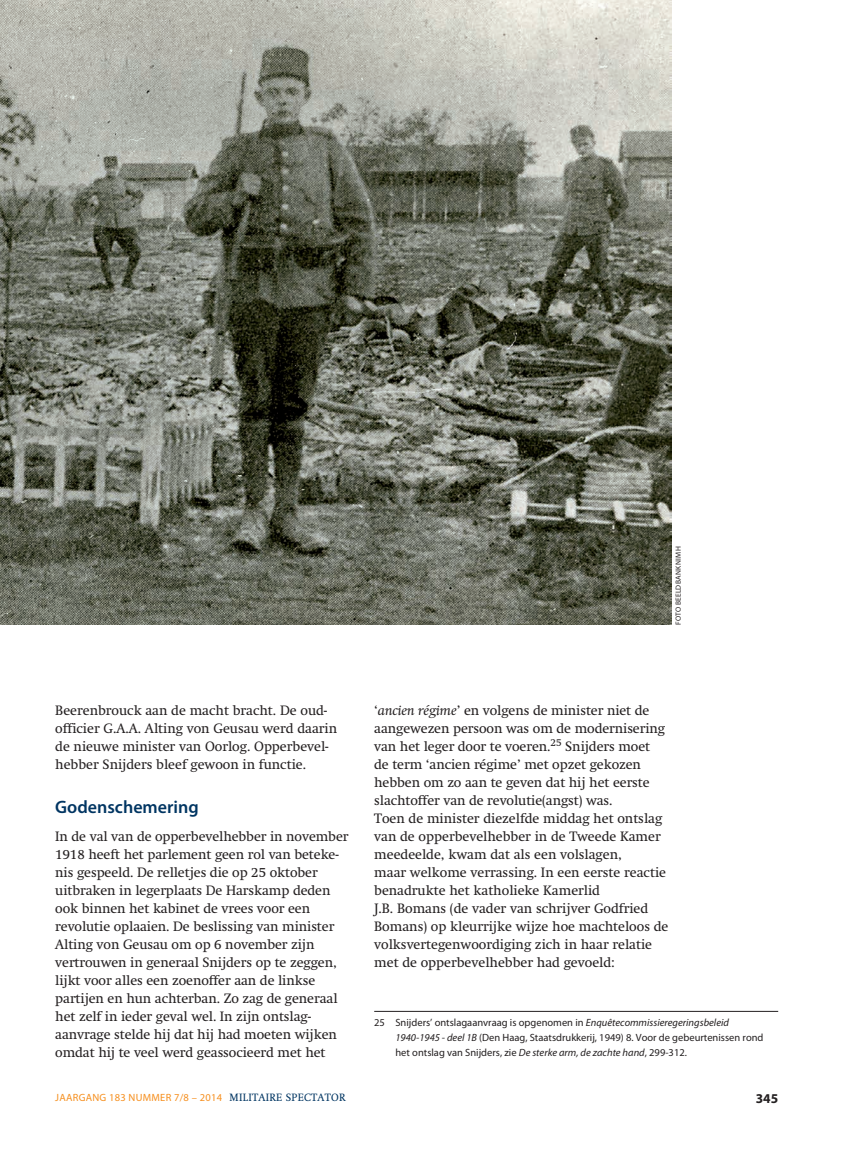
<style>
.page{position:relative;width:842px;height:1161px;background:#fff}
.page>*{position:absolute;margin:0;border:0;box-sizing:border-box;transform-origin:0 0}
.t1{font:600 18px "Myriad Pro";color:#003562}
.t2{font:13.5px/18px "Swift";letter-spacing:-.005em;color:#231f20}
.t3{font:700 13.5px "Myriad Pro";color:#231f20}
.t4{font:10.5px/15px "Myriad Pro";color:#231f20}
.t5{font:10.5px "Myriad Pro";letter-spacing:.025em;color:#f68f1e}
.t6{font:7.5px "Myriad Pro";letter-spacing:.02em;color:#231f20}
.s1{font-style:italic}
.s2{font-family:"Swift";color:#003562}
</style>
<div class="page">
<img style="left:0;top:0;width:672px;height:625px">
<hr style="left:374px;top:1011px;width:404px;height:1px;background:#231f20">
<p class="t6" style="left:674px;top:625px;width:80px;rotate:-90deg">FOTO BEELDBANK NIMH</p>
<p class="t2" style="left:55px;top:701px;width:283px">Beerenbrouck aan de macht bracht. De oud&shy;officier G.A.A. Alting von Geusau werd daarin de nieuwe minister van Oorlog. Opperbevel&shy;hebber Snijders bleef gewoon in functie.</p>
<h1 class="t1" style="left:55px;top:797px;width:145px">Godenschemering</h1>
<p class="t2" style="left:55px;top:827px;width:295px">In de val van de opperbevelhebber in november 1918 heeft het parlement geen rol van beteke&shy;nis gespeeld. De relletjes die op 25 oktober uitbraken in legerplaats De Harskamp deden ook binnen het kabinet de vrees voor een revolutie oplaaien. De beslissing van minister Alting von Geusau om op 6 november zijn vertrouwen in generaal Snijders op te zeggen, lijkt voor alles een zoenoffer aan de linkse partijen en hun achterban. Zo zag de generaal het zelf in ieder geval wel. In zijn ontslag&shy;aanvrage stelde hij dat hij had moeten wijken omdat hij te veel werd geassocieerd met het</p>
<p class="t2" style="left:374px;top:701px;width:296px">‘<span class="s1">ancien régime</span>’ en volgens de minister niet de aangewezen persoon was om de modernisering van het leger door te voeren.<sup>25</sup> Snijders moet<br>de term ‘ancien régime’ met opzet gekozen hebben om zo aan te geven dat hij het eerste slachtoffer van de revolutie(angst) was.<br>Toen de minister diezelfde middag het ontslag van de opperbevelhebber in de Tweede Kamer meedeelde, kwam dat als een volslagen,<br>maar welkome verrassing. In een eerste reactie benadrukte het katholieke Kamerlid<br>J.B. Bomans (de vader van schrijver Godfried Bomans) op kleurrijke wijze hoe machteloos de volksvertegenwoordiging zich in haar relatie met de opperbevelhebber had gevoeld:</p>
<p class="t4" style="left:395px;top:1015px;width:369px;text-indent:-21px">25 Snijders’ ontslagaanvraag is opgenomen in <span class="s1">Enquêtecommissieregeringsbeleid<br>1940-1945 - deel 1B</span> (Den Haag, Staatsdrukkerij, 1949) 8. Voor de gebeurtenissen rond het ontslag van Snijders, zie <span class="s1">De sterke arm, de zachte hand</span>, 299-312.</p>
<p class="t5" style="left:55px;top:1091px;width:292px">JAARGANG 183 NUMMER 7/8 – 2014 <span class="s2">MILITAIRE SPECTATOR</span></p>
<p class="t3" style="left:756px;top:1091px;width:24px">345</p>
</div>
